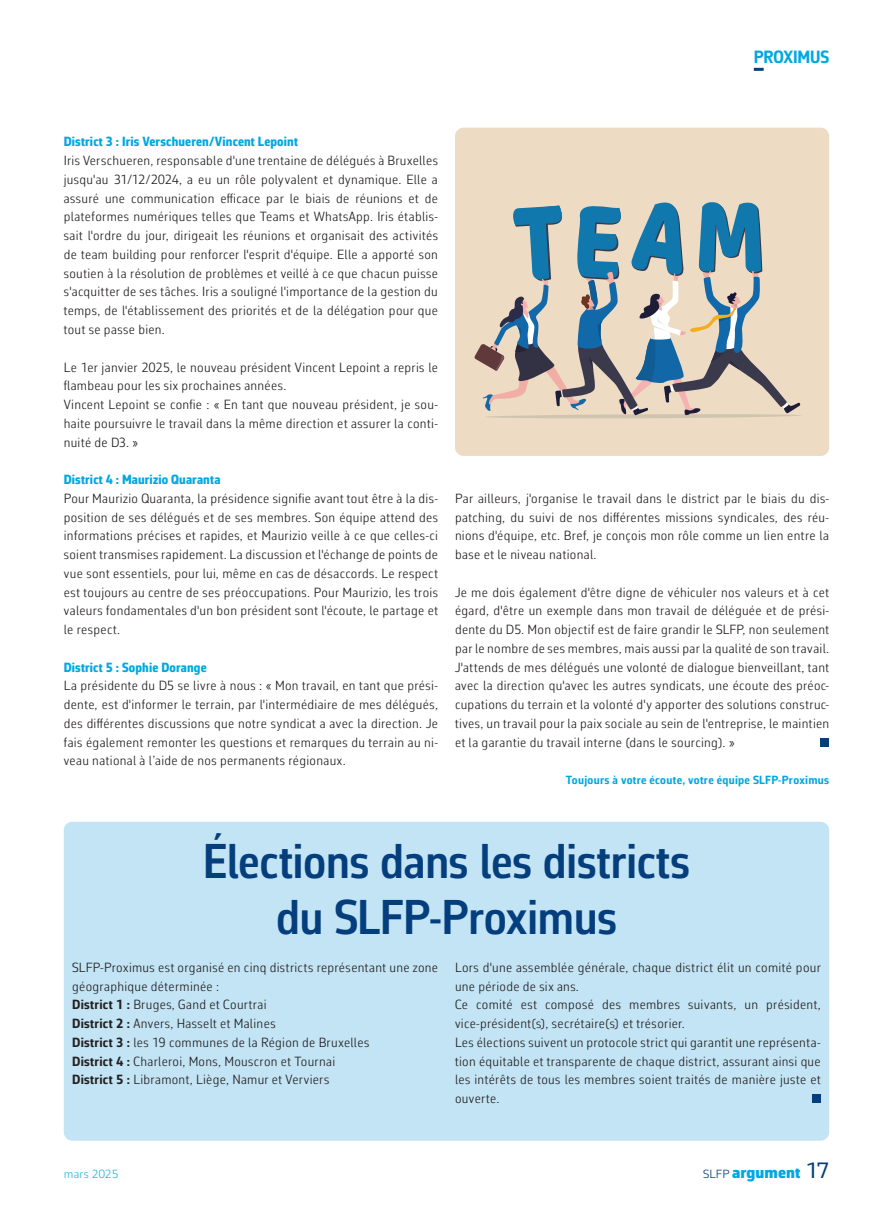
<style>
.page{position:relative;width:893px;height:1221px;background:#fff}
.page>*{position:absolute;margin:0;border:0;box-sizing:border-box;transform-origin:0 0}
.Basistekst{font:600 49.5px "Corbeau Con Pro";letter-spacing:-.01em;color:#043e7d}
.t1{font:700 18px "Corbeau Con Pro";letter-spacing:-.01em;color:#00a8e2}
.t2{font:900 16.5px "Corbeau Pro";letter-spacing:.005em;color:#00a8e2}
.body_zonder_initiaal{font:300 13.5px/18.8px "Corbeau Con Pro";letter-spacing:.025em;color:#231f20;text-align:justify}
.Tussentitel{font:800 13.5px "Corbeau Con Pro";letter-spacing:.01em;color:#00a8e2}
.Auteur{font:700 12px "Corbeau Con Pro";letter-spacing:.025em;color:#00a8e2}
.t3{font:300 12px "Corbeau Pro";color:#28b3de}
.s1{font-weight:700}
.s2{font-weight:300;font-size:12px;color:#043e7d}
.s3{font-weight:400;font-size:22.5px;color:#043e7d}
</style>
<div class="page">
<svg style="left:754px;top:68px;width:10px;height:3px"></svg>
<div style="left:64px;top:821px;width:765px;height:319px;background:#c2e4f4;border-radius:9px"></div>
<div style="left:812px;top:1094px;width:9px;height:9px;background:#043e7d"></div>
<div style="left:821px;top:738px;width:8px;height:8px;background:#043e7d"></div>
<div style="left:455px;top:128px;width:374px;height:328px;background:#eddcc3"></div>
<svg style="left:474px;top:195px;width:328px;height:223px;background:#b3b8b3"></svg>
<p class="t1" style="left:754px;top:45px;width:77px">PROXIMUS</p>
<p class="Tussentitel" style="left:64px;top:133px;width:236px">District 3 : Iris Verschueren/Vincent Lepoint</p>
<p class="body_zonder_initiaal" style="left:64px;top:151px;width:376px">Iris Verschueren, responsable d'une trentaine de délégués à Bruxelles jusqu'au 31/12/2024, a eu un rôle polyvalent et dynamique. Elle a assuré une communication efficace par le biais de réunions et de plateformes numériques telles que Teams et WhatsApp. Iris établis&shy;sait l'ordre du jour, dirigeait les réunions et organisait des activités de team building pour renforcer l'esprit d'équipe. Elle a apporté son soutien à la résolution de problèmes et veillé à ce que chacun puisse s'acquitter de ses tâches. Iris a souligné l'importance de la gestion du temps, de l'établissement des priorités et de la délégation pour que tout se passe bien.</p>
<p class="body_zonder_initiaal" style="left:64px;top:357px;width:376px">Le 1er janvier 2025, le nouveau président Vincent Lepoint a repris le flambeau pour les six prochaines années.</p>
<p class="body_zonder_initiaal" style="left:64px;top:395px;width:376px">Vincent Lepoint se confie : « En tant que nouveau président, je sou&shy;haite poursuivre le travail dans la même direction et assurer la conti&shy;nuité de D3. »</p>
<p class="Tussentitel" style="left:64px;top:470px;width:158px">District 4 : Maurizio Quaranta</p>
<p class="body_zonder_initiaal" style="left:64px;top:488px;width:376px">Pour Maurizio Quaranta, la présidence signifie avant tout être à la dis&shy;position de ses délégués et de ses membres. Son équipe attend des informations précises et rapides, et Maurizio veille à ce que celles-ci soient transmises rapidement. La discussion et l'échange de points de vue sont essentiels, pour lui, même en cas de désaccords. Le respect est toujours au centre de ses préoccupations. Pour Maurizio, les trois valeurs fondamentales d'un bon président sont l'écoute, le partage et le respect.</p>
<p class="Tussentitel" style="left:64px;top:658px;width:144px">District 5 : Sophie Dorange</p>
<p class="body_zonder_initiaal" style="left:64px;top:676px;width:376px">La présidente du D5 se livre à nous : « Mon travail, en tant que prési&shy;dente, est d'informer le terrain, par l'intermédiaire de mes délégués, des différentes discussions que notre syndicat a avec la direction. Je fais également remonter les questions et remarques du terrain au ni&shy;veau national à l’aide de nos permanents régionaux.</p>
<p class="body_zonder_initiaal" style="left:455px;top:488px;width:376px">Par ailleurs, j'organise le travail dans le district par le biais du dis&shy;patching, du suivi de nos différentes missions syndicales, des réu&shy;nions d'équipe, etc. Bref, je conçois mon rôle comme un lien entre la base et le niveau national.</p>
<p class="body_zonder_initiaal" style="left:455px;top:582px;width:376px">Je me dois également d'être digne de véhiculer nos valeurs et à cet égard, d'être un exemple dans mon travail de déléguée et de prési&shy;dente du D5. Mon objectif est de faire grandir le SLFP, non seulement par le nombre de ses membres, mais aussi par la qualité de son travail.</p>
<p class="body_zonder_initiaal" style="left:455px;top:657px;width:376px">J'attends de mes délégués une volonté de dialogue bienveillant, tant avec la direction qu'avec les autres syndicats, une écoute des préoc&shy;cupations du terrain et la volonté d'y apporter des solutions construc&shy;tives, un travail pour la paix sociale au sein de l'entreprise, le maintien et la garantie du travail interne (dans le sourcing). »</p>
<p class="Auteur" style="left:566px;top:772px;width:265px">Toujours à votre écoute, votre équipe SLFP-Proximus</p>
<p class="Basistekst" style="left:203px;top:827px;width:489px">Élections dans les districts</p>
<p class="Basistekst" style="left:276px;top:884px;width:342px">du SLFP-Proximus</p>
<p class="body_zonder_initiaal" style="left:72px;top:957px;width:367px">SLFP-Proximus est organisé en cinq districts représentant une zone géographique déterminée :</p>
<p class="body_zonder_initiaal" style="left:72px;top:995px;width:196px"><span class="s1">District 1 :</span> Bruges, Gand et Courtrai</p>
<p class="body_zonder_initiaal" style="left:72px;top:1013px;width:205px"><span class="s1">District 2 :</span> Anvers, Hasselt et Malines</p>
<p class="body_zonder_initiaal" style="left:72px;top:1032px;width:299px"><span class="s1">District 3 :</span> les 19 communes de la Région de Bruxelles</p>
<p class="body_zonder_initiaal" style="left:72px;top:1051px;width:264px"><span class="s1">District 4 :</span> Charleroi, Mons, Mouscron et Tournai</p>
<p class="body_zonder_initiaal" style="left:72px;top:1070px;width:258px"><span class="s1">District 5 :</span> Libramont, Liège, Namur et Verviers</p>
<p class="body_zonder_initiaal" style="left:455px;top:957px;width:367px">Lors d'une assemblée générale, chaque district élit un comité pour une période de six ans.</p>
<p class="body_zonder_initiaal" style="left:455px;top:995px;width:367px">Ce comité est composé des membres suivants, un président, vice-président(s), secrétaire(s) et trésorier.</p>
<p class="body_zonder_initiaal" style="left:455px;top:1032px;width:367px">Les élections suivent un protocole strict qui garantit une représenta&shy;tion équitable et transparente de chaque district, assurant ainsi que les intérêts de tous les membres soient traités de manière juste et ouverte.</p>
<p class="t3" style="left:64px;top:1165px;width:56px">mars 2025</p>
<p class="t2" style="left:703px;top:1161px;width:128px"><span class="s2">SLFP</span> argument <span class="s3">17</span></p>
</div>
